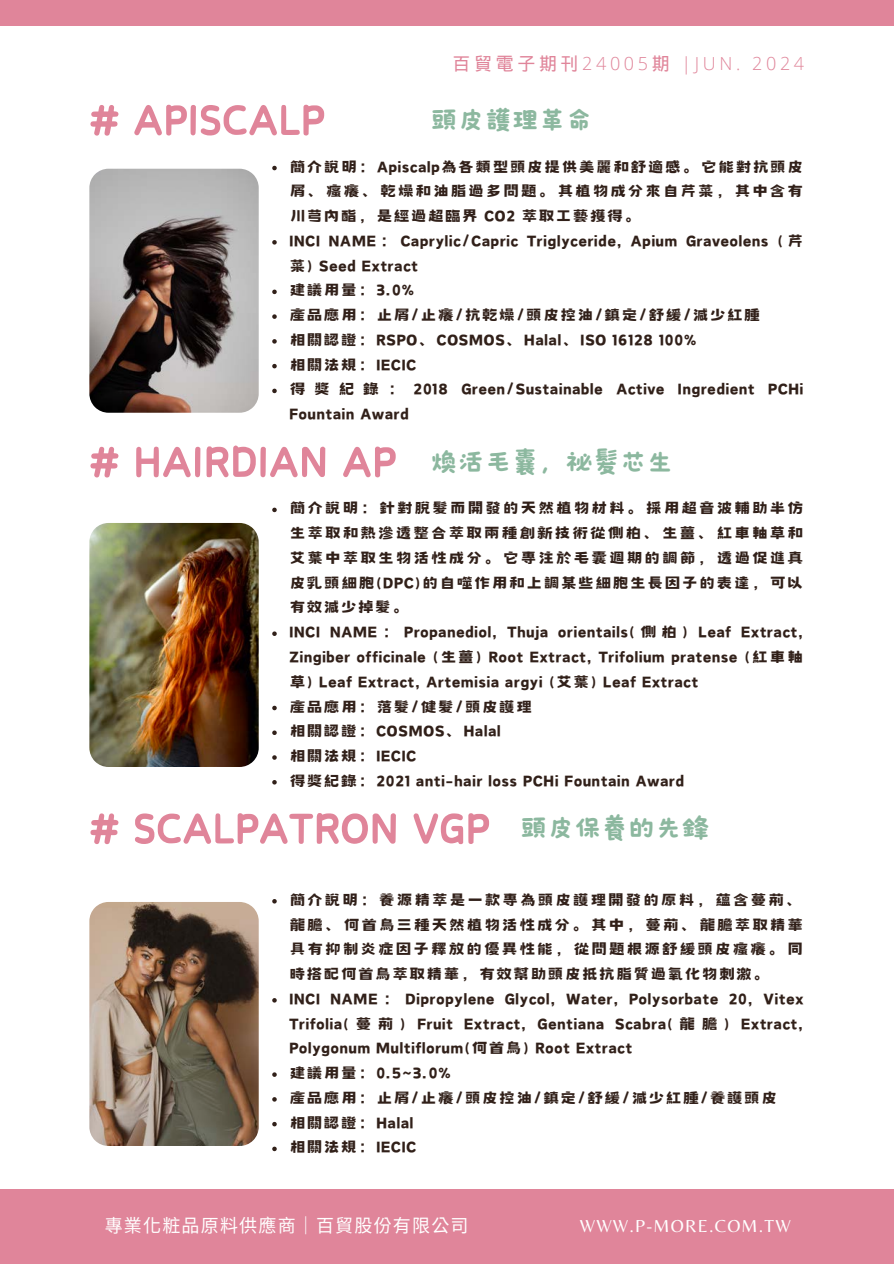
<style>
.page{position:relative;width:894px;height:1264px;background:#fff}
.page>*{position:absolute;margin:0;border:0;box-sizing:border-box;transform-origin:0 0}
.t1{font:51px "Canva Soft Candy TC";color:#e0859a}
.t2{font:30px "Canva Soft Candy TC";color:#8cb89f}
.t3{font:18px/24.8px "Canva Sweet Heart CN";letter-spacing:.05em;color:#312019;text-align:justify}
.t4{font:300 18px "Open Sans";letter-spacing:.2em;color:#e0859a}
.t5{font:18px "Noto Sans CJ Ksc";letter-spacing:.065em;color:#fff}
.t6{font:18px "Belleza";letter-spacing:.065em;color:#fff}
.s1{font-family:"Wen Quan Yi Micro Hei";font-weight:400}
</style>
<div class="page">
<div style="left:0;top:0;width:893px;height:25px;background:#e0859a"></div>
<div style="left:0;top:1188px;width:893px;height:75px;background:#e0859a"></div>
<img style="left:89px;top:169px;width:170px;height:244px">
<svg style="left:272px;top:899px;width:5px;height:4px"></svg>
<svg style="left:272px;top:998px;width:5px;height:4px"></svg>
<svg style="left:272px;top:1072px;width:5px;height:4px"></svg>
<svg style="left:272px;top:1097px;width:5px;height:4px"></svg>
<svg style="left:272px;top:1121px;width:5px;height:5px"></svg>
<svg style="left:272px;top:1146px;width:5px;height:5px"></svg>
<img style="left:89px;top:523px;width:170px;height:244px">
<img style="left:89px;top:902px;width:170px;height:243px">
<svg style="left:272px;top:166px;width:5px;height:4px"></svg>
<svg style="left:272px;top:240px;width:5px;height:4px"></svg>
<svg style="left:272px;top:289px;width:5px;height:5px"></svg>
<svg style="left:272px;top:314px;width:5px;height:5px"></svg>
<svg style="left:272px;top:339px;width:5px;height:4px"></svg>
<svg style="left:272px;top:364px;width:5px;height:4px"></svg>
<svg style="left:272px;top:388px;width:5px;height:5px"></svg>
<svg style="left:272px;top:507px;width:5px;height:5px"></svg>
<svg style="left:272px;top:631px;width:5px;height:5px"></svg>
<svg style="left:272px;top:705px;width:5px;height:5px"></svg>
<svg style="left:272px;top:730px;width:5px;height:5px"></svg>
<svg style="left:272px;top:755px;width:5px;height:4px"></svg>
<svg style="left:272px;top:780px;width:5px;height:4px"></svg>
<p class="t4" style="left:452px;top:50px;width:353px"><span class="s1">百貿電子期刊</span>24005<span class="s1">期</span> |JUN. 2024</p>
<p class="t1" style="left:89px;top:92px;width:237px"># APISCALP</p>
<h1 class="t2" style="left:430px;top:104px;width:163px">頭皮護理革命</h1>
<h2 class="t3" style="left:289px;top:154px;width:515px">簡介說明：Apiscalp為各類型頭皮提供美麗和舒適感。它能對抗頭皮屑、瘙癢、乾燥和油脂過多問題。其植物成分來自芹菜，其中含有川芎內酯，是經過超臨界 CO2 萃取工藝獲得。</h2>
<p class="t3" style="left:289px;top:228px;width:515px">INCI NAME ： Caprylic/Capric Triglyceride, Apium Graveolens ( 芹菜) Seed Extract</p>
<p class="t3" style="left:289px;top:278px;width:126px">建議用量：3.0%</p>
<p class="t3" style="left:289px;top:302px;width:472px">產品應用：止屑/止癢/抗乾燥/頭皮控油/鎮定/舒緩/減少紅腫</p>
<p class="t3" style="left:289px;top:327px;width:408px">相關認證：RSPO、COSMOS、Halal、ISO 16128 100%</p>
<p class="t3" style="left:289px;top:352px;width:128px">相關法規：IECIC</p>
<p class="t3" style="left:289px;top:377px;width:515px">得獎紀錄： 2018 Green/Sustainable Active Ingredient PCHi<br>Fountain Award</p>
<h1 class="t1" style="left:89px;top:434px;width:308px"># HAIRDIAN AP</h1>
<h2 class="t2" style="left:430px;top:445px;width:244px">煥活毛囊，祕髮芯生</h2>
<p class="t3" style="left:289px;top:495px;width:515px">簡介說明：針對脫髮而開發的天然植物材料。採用超音波輔助半仿生萃取和熱滲透整合萃取兩種創新技術從側柏、生薑、紅車軸草和艾葉中萃取生物活性成分。它專注於毛囊週期的調節，透過促進真皮乳頭細胞(DPC)的自噬作用和上調某些細胞生長因子的表達，可以有效減少掉髮。</p>
<p class="t3" style="left:289px;top:619px;width:515px">INCI NAME ： Propanediol, Thuja orientails( 側柏 ) Leaf Extract, Zingiber officinale (生薑) Root Extract, Trifolium pratense (紅車軸草) Leaf Extract, Artemisia argyi (艾葉) Leaf Extract</p>
<p class="t3" style="left:289px;top:693px;width:244px">產品應用：落髮/健髮/頭皮護理</p>
<p class="t3" style="left:289px;top:718px;width:213px">相關認證：COSMOS、Halal</p>
<p class="t3" style="left:289px;top:743px;width:128px">相關法規：IECIC</p>
<p class="t3" style="left:289px;top:768px;width:396px">得獎紀錄：2021 anti-hair loss PCHi Fountain Award</p>
<h3 class="t1" style="left:89px;top:801px;width:401px"># SCALPATRON VGP</h3>
<h3 class="t2" style="left:520px;top:812px;width:190px">頭皮保養的先鋒</h3>
<h2 class="t3" style="left:289px;top:887px;width:515px">簡介說明：養源精萃是一款專為頭皮護理開發的原料，蘊含蔓荊、龍膽、何首烏三種天然植物活性成分。其中，蔓荊、龍膽萃取精華具有抑制炎症因子釋放的優異性能，從問題根源舒緩頭皮瘙癢。同時搭配何首烏萃取精華，有效幫助頭皮抵抗脂質過氧化物刺激。</h2>
<p class="t3" style="left:289px;top:986px;width:515px">INCI NAME ： Dipropylene Glycol, Water, Polysorbate 20, Vitex Trifolia( 蔓荊 ) Fruit Extract, Gentiana Scabra( 龍膽 ) Extract, Polygonum Multiflorum(何首烏) Root Extract</p>
<p class="t3" style="left:289px;top:1060px;width:163px">建議用量：0.5~3.0%</p>
<p class="t3" style="left:289px;top:1085px;width:489px">產品應用：止屑/止癢/頭皮控油/鎮定/舒緩/減少紅腫/養護頭皮</p>
<p class="t3" style="left:289px;top:1109px;width:125px">相關認證：Halal</p>
<p class="t3" style="left:289px;top:1134px;width:128px">相關法規：IECIC</p>
<h3 class="t5" style="left:105px;top:1210px;width:365px">專業化粧品原料供應商｜百貿股份有限公司</h3>
<h1 class="t6" style="left:579px;top:1214px;width:212px">WWW.P-MORE.COM.TW</h1>
</div>
